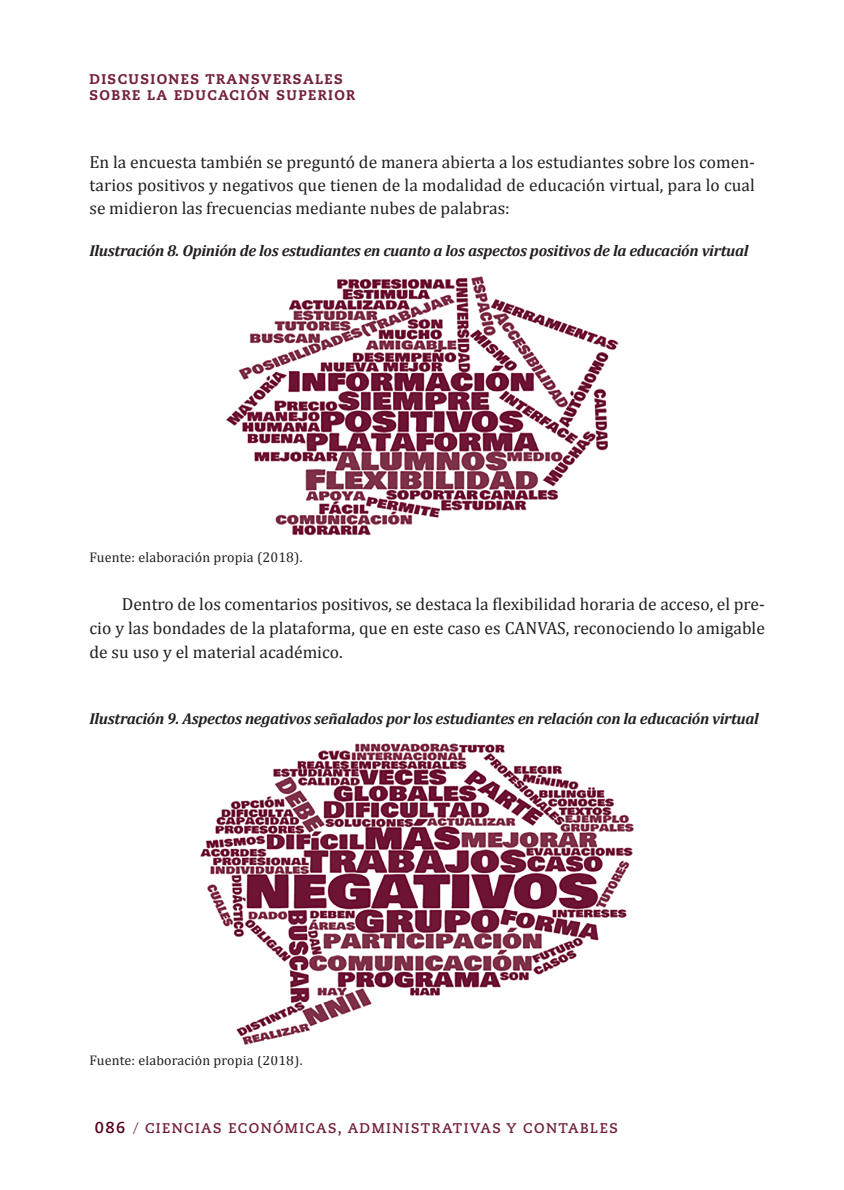
<style>
.page{position:relative;width:844px;height:1190px;background:#fff}
.page>*{position:absolute;margin:0;border:0;box-sizing:border-box;transform-origin:0 0}
.t1{font:17.5px/23.4px "Cambria";color:#231f20;text-align:justify}
.t2{font:italic 700 15.75px "Cambria";letter-spacing:-.02em;color:#231f20}
.t3{font:14px "Cambria";letter-spacing:.01em;color:#231f20}
.t4{font:700 14px "Caecilia LT Std";letter-spacing:.1em;color:#74213c}
.t5{font:800 14px/15.8px "Caecilia LT Std";letter-spacing:.1em;color:#74213c}
.s1{font-size:15.75px;color:#54001a}
.s2{font-weight:300;color:#54001a}
</style>
<div class="page">
<img style="left:226px;top:276px;width:393px;height:260px">
<img style="left:200px;top:743px;width:434px;height:302px">
<p class="t5" style="left:89px;top:72px;width:267px">DISCUSIONES TRANSVERSALES<br>SOBRE LA EDUCACIÓN SUPERIOR</p>
<p class="t1" style="left:89px;top:150px;width:666px">En la encuesta también se preguntó de manera abierta a los estudiantes sobre los comen&shy;tarios positivos y negativos que tienen de la modalidad de educación virtual, para lo cual se midieron las frecuencias mediante nubes de palabras:</p>
<p class="t2" style="left:89px;top:239px;width:660px">Ilustración 8. Opinión de los estudiantes en cuanto a los aspectos positivos de la educación virtual</p>
<p class="t3" style="left:89px;top:548px;width:214px">Fuente: elaboración propia (2018).</p>
<p class="t1" style="left:89px;top:591px;width:676px;line-height:24px;text-indent:32px">Dentro de los comentarios positivos, se destaca la flexibilidad horaria de acceso, el pre&shy;cio y las bondades de la plataforma, que en este caso es CANVAS, reconociendo lo amigable de su uso y el material académico.</p>
<p class="t2" style="left:89px;top:707px;width:670px">Ilustración 9. Aspectos negativos señalados por los estudiantes en relación con la educación virtual</p>
<p class="t3" style="left:89px;top:1052px;width:214px">Fuente: elaboración propia (2018).</p>
<p class="t4" style="left:95px;top:1120px;width:524px"><span class="s1">086</span> <span class="s2">/</span> CIENCIAS ECONÓMICAS, ADMINISTRATIVAS Y CONTABLES</p>
</div>
